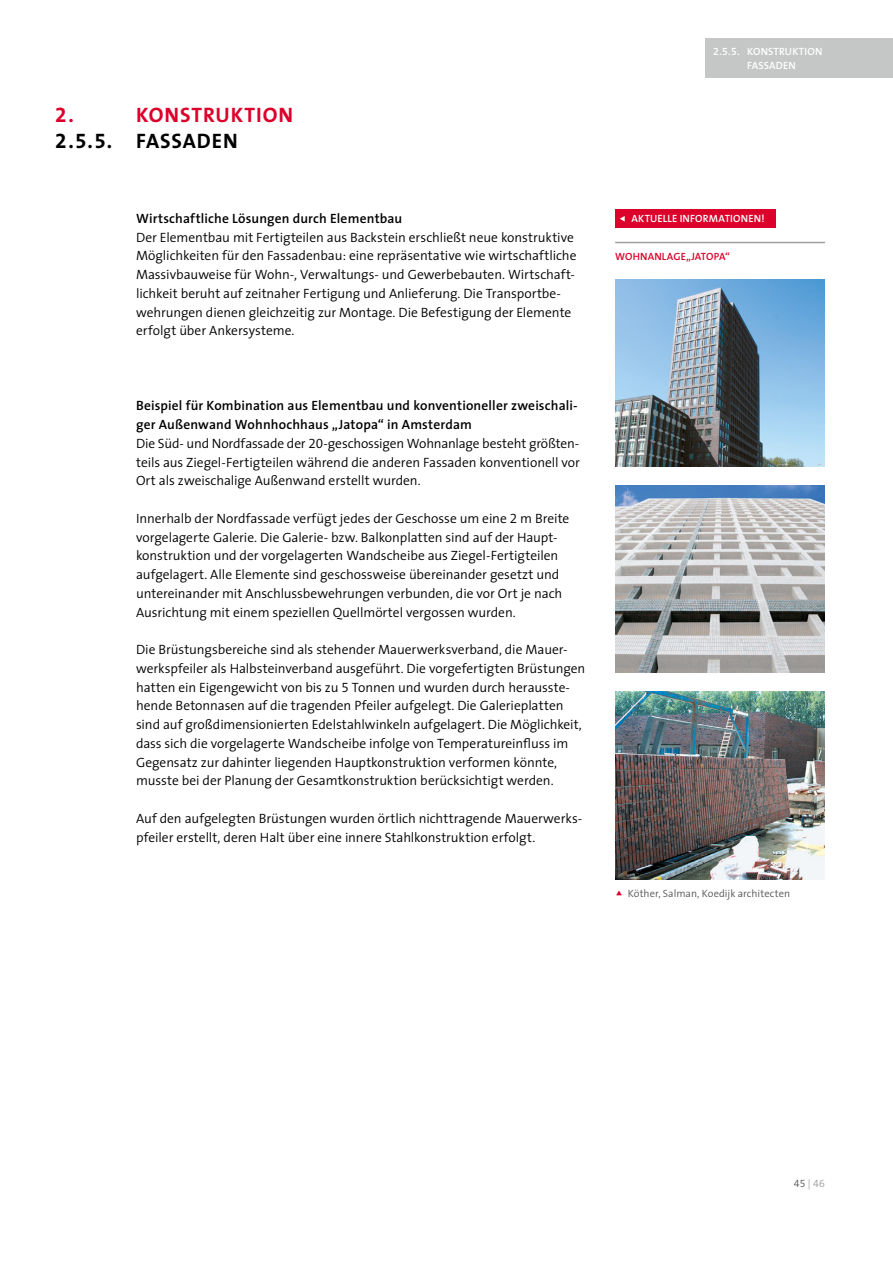
<style>
.page{position:relative;width:893px;height:1263px;background:#fff}
.page>*{position:absolute;margin:0;border:0;box-sizing:border-box;transform-origin:0 0}
.Headline_Inhalt02{font:700 21px "The Sans";letter-spacing:.045em;color:#000}
.Headline{font:700 21px "The Sans";letter-spacing:.045em;color:#db012a}
.Headline-2{font:21px "The Sans Bold Expert";color:#db012a}
.Text{font:300 13.5px/18.8px "The Sans";letter-spacing:-.005em;color:#000}
.Text_Inhalt{font:600 13.5px/18.8px "The Sans";letter-spacing:.01em;color:#000}
.t1{font:600 10.5px/13.5px "The Sans";letter-spacing:.015em;color:#fff}
.t2{font:300 10.5px "The Sans";letter-spacing:.005em;color:#565656}
.Marginalie{font:600 10.5px "The Sans";letter-spacing:.015em;color:#db012a}
.t3{font:10.5px "The Sans Semi Light Expert";color:#565656}
.s1{font-family:"The Sans Bold Expert";font-weight:400}
.s2{font-family:"The Sans Semi Light Expert";font-weight:400}
.s3{font-family:"The Sans Semi Bold Expert";font-weight:400}
.s4{font-family:"The Sans";font-weight:300;color:#9c9d9d}
.s5{color:#9c9d9d}
</style>
<div class="page">
<div style="left:705px;top:38px;width:188px;height:40px;background:#c5c6c6"></div>
<hr style="left:615px;top:242px;width:210px;height:1px;background:#9c9d9d">
<img style="left:615px;top:279px;width:210px;height:188px">
<img style="left:615px;top:485px;width:210px;height:188px">
<img style="left:615px;top:692px;width:210px;height:187px">
<div style="left:615px;top:209px;width:160px;height:19px;background:#db012a"></div>
<p class="Headline-2" style="left:55px;top:98px;width:20px">2.</p>
<p class="Headline" style="left:136px;top:98px;width:159px">KONSTRUKTION</p>
<p class="Headline_Inhalt02" style="left:55px;top:123px;width:184px"><span class="s1">2.5.5.</span> FASSADEN</p>
<p class="Text_Inhalt" style="left:136px;top:208px;width:268px">Wirtschaftliche Lösungen durch Elementbau</p>
<p class="Text" style="left:136px;top:227px;width:442px">Der Elementbau mit Fertigteilen aus Backstein erschließt neue konstruktive Möglichkeiten für den Fassadenbau: eine repräsentative wie wirtschaftliche Massivbauweise für Wohn-, Verwaltungs- und Gewerbebauten. Wirtschaft&shy;lichkeit beruht auf zeitnaher Fertigung und Anlieferung. Die Transportbe&shy;wehrungen dienen gleichzeitig zur Montage. Die Befestigung der Elemente erfolgt über Ankersysteme.</p>
<p class="Text_Inhalt" style="left:136px;top:396px;width:443px">Beispiel für Kombination aus Elementbau und konventioneller zweischali&shy;ger Außenwand Wohnhochhaus „Jatopa“ in Amsterdam</p>
<p class="Text" style="left:136px;top:433px;width:445px;text-align:justify">Die Süd- und Nordfassade der <span class="s2">20</span>-geschossigen Wohnanlage besteht größten&shy;teils aus Ziegel-Fertigteilen während die anderen Fassaden konventionell vor Ort als zweischalige Außenwand erstellt wurden.</p>
<p class="Text" style="left:136px;top:508px;width:435px">Innerhalb der Nordfassade verfügt jedes der Geschosse um eine <span class="s2">2</span> m Breite vorgelagerte Galerie. Die Galerie- bzw. Balkonplatten sind auf der Haupt&shy;konstruktion und der vorgelagerten Wandscheibe aus Ziegel-Fertigteilen aufgelagert. Alle Elemente sind geschossweise übereinander gesetzt und untereinander mit Anschlussbewehrungen verbunden, die vor Ort je nach Ausrichtung mit einem speziellen Quellmörtel vergossen wurden.</p>
<p class="Text" style="left:136px;top:640px;width:451px">Die Brüstungsbereiche sind als stehender Mauerwerksverband, die Mauer&shy;werkspfeiler als Halbsteinverband ausgeführt. Die vorgefertigten Brüstungen hatten ein Eigengewicht von bis zu <span class="s2">5</span> Tonnen und wurden durch herausste&shy;hende Betonnasen auf die tragenden Pfeiler aufgelegt. Die Galerieplatten sind auf großdimensionierten Edelstahlwinkeln aufgelagert. Die Möglichkeit, dass sich die vorgelagerte Wandscheibe infolge von Temperatureinfluss im Gegensatz zur dahinter liegenden Hauptkonstruktion verformen könnte, musste bei der Planung der Gesamtkonstruktion berücksichtigt werden.</p>
<p class="Text" style="left:136px;top:808px;width:448px">Auf den aufgelegten Brüstungen wurden örtlich nichttragende Mauerwerks&shy;pfeiler erstellt, deren Halt über eine innere Stahlkonstruktion erfolgt.</p>
<p class="t1" style="left:747px;top:45px;width:77px;text-indent:-34px"><span class="s3">2.5.5.</span> KONSTRUKTION<br>FASSADEN</p>
<p class="t1" style="left:631px;top:212px;width:135px">AKTUELLE INFORMATIONEN!</p>
<p class="Marginalie" style="left:615px;top:248px;width:116px">WOHNANLAGE„JATOPA“</p>
<p class="t2" style="left:628px;top:885px;width:164px">Köther, Salman, Koedijk architecten</p>
<p class="t3" style="left:794px;top:1174px;width:32px">45<span class="s4">|</span><span class="s5">46</span></p>
</div>
